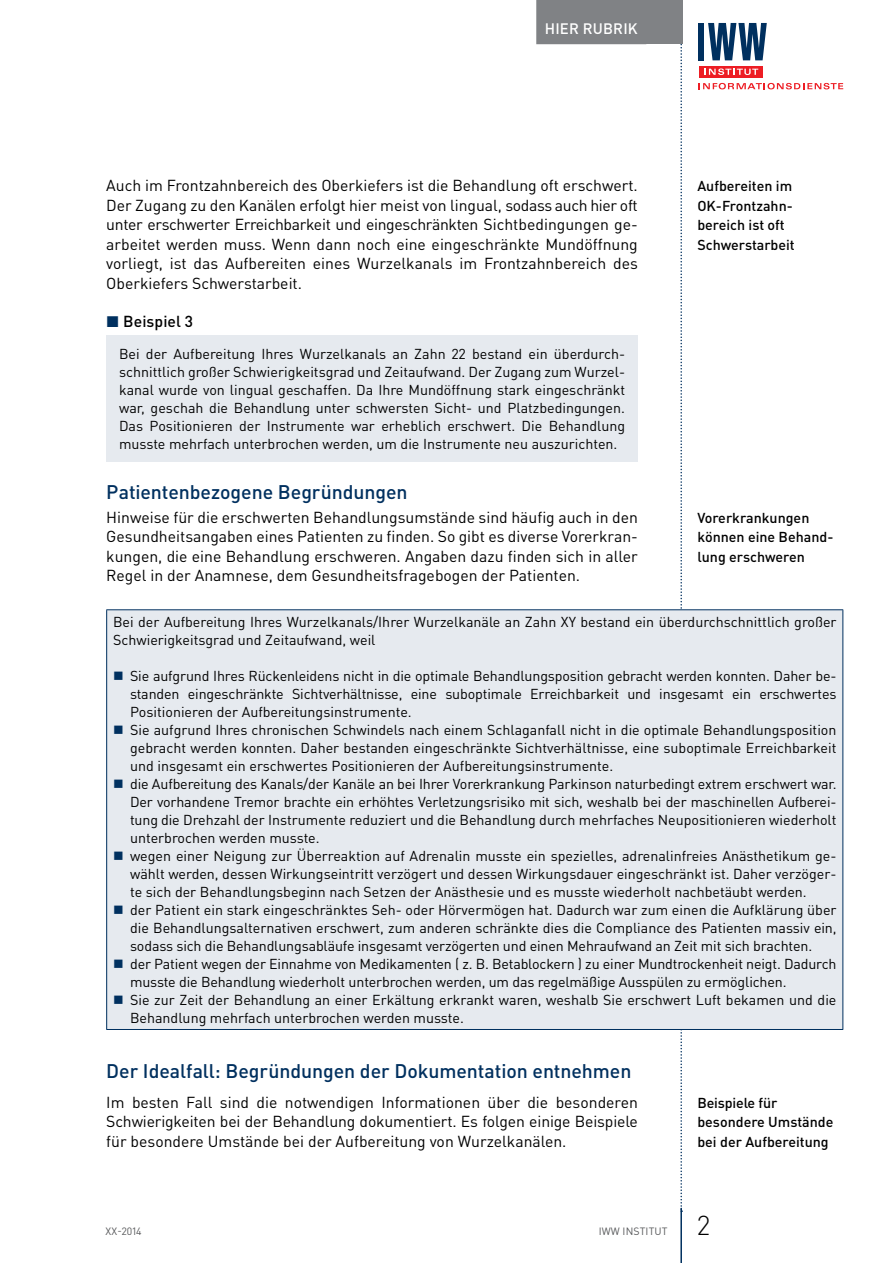
<style>
.page{position:relative;width:893px;height:1263px;background:#fff}
.page>*{position:absolute;margin:0;border:0;box-sizing:border-box;transform-origin:0 0}
.t1{font:300 27px "DIN Pro";color:#000}
.t2{font:500 19.5px "DIN Pro";letter-spacing:-.005em;color:#00305f}
.t3{font:15.75px/19.5px "DIN Pro";color:#000;text-align:justify}
.t4{font:500 15.75px "DIN Pro";color:#000}
.t5{font:500 15px "DIN Pro";letter-spacing:.015em;color:#fff}
.t6{font:14.25px/18px "DIN Pro";color:#000}
.t7{font:500 14.25px/19.5px "DIN Pro";color:#000}
.t8{font:10.5px "DIN Pro";letter-spacing:.01em;color:#58595b}
.s1{color:#00305f}
</style>
<div class="page">
<svg style="left:680px;top:44px;width:2px;height:1164px"></svg>
<div style="left:638px;top:0;width:44px;height:44px;background:#808285"></div>
<hr style="left:680px;top:1208px;width:2px;height:55px;background:#00305f">
<div style="left:536px;top:0;width:110px;height:44px;background:#808285"></div>
<svg style="left:699px;top:83px;width:144px;height:6px"></svg>
<div style="left:699px;top:66px;width:63px;height:11px;background:#ed1d24"></div>
<svg style="left:704px;top:68px;width:54px;height:7px"></svg>
<div style="left:699px;top:23px;width:5px;height:37px;background:#00305f"></div>
<svg style="left:708px;top:23px;width:59px;height:37px"></svg>
<div style="left:106px;top:335px;width:532px;height:127px;background:#e6eaef"></div>
<div style="left:107px;top:610px;width:736px;height:419px;background:#e6eaef"></div>
<hr style="left:106px;top:609px;width:737px;height:1px;background:#00305f">
<hr style="left:106px;top:610px;width:1px;height:419px;background:#00305f">
<hr style="left:842px;top:610px;width:1px;height:419px;background:#00305f">
<hr style="left:106px;top:1029px;width:737px;height:1px;background:#00305f">
<p class="t5" style="left:545px;top:18px;width:94px">hier Rubrik</p>
<p class="t3" style="left:106px;top:175px;width:533px">Auch im Frontzahnbereich des Oberkiefers ist die Behandlung oft erschwert.<br>Der Zugang zu den Kanälen erfolgt hier meist von lingual, sodass auch hier oft unter erschwerter Erreichbarkeit und eingeschränkten Sichtbedingungen ge&shy;arbeitet werden muss. Wenn dann noch eine eingeschränkte Mundöffnung vorliegt, ist das Aufbereiten eines Wurzelkanals im Frontzahnbereich des Oberkiefers Schwerstarbeit.</p>
<p class="t4" style="left:106px;top:310px;width:88px"><span class="s1">◼</span> Beispiel 3</p>
<p class="t6" style="left:119px;top:344px;width:508px;text-align:justify">Bei der Aufbereitung Ihres Wurzelkanals an Zahn 22 bestand ein überdurch&shy;schnittlich großer Schwierigkeitsgrad und Zeitaufwand. Der Zugang zum Wurzel&shy;kanal wurde von lingual geschaffen. Da Ihre Mundöffnung stark eingeschränkt war, geschah die Behandlung unter schwersten Sicht- und Platzbedingungen.<br>Das Positionieren der Instrumente war erheblich erschwert. Die Behandlung musste mehrfach unterbrochen werden, um die Instrumente neu auszurichten.</p>
<h2 class="t2" style="left:106px;top:479px;width:303px">Patientenbezogene Begründungen</h2>
<p class="t3" style="left:106px;top:507px;width:533px">Hinweise für die erschwerten Behandlungsumstände sind häufig auch in den Gesundheitsangaben eines Patienten zu finden. So gibt es diverse Vorerkran&shy;kungen, die eine Behandlung erschweren. Angaben dazu finden sich in aller Regel in der Anamnese, dem Gesundheitsfragebogen der Patienten.</p>
<p class="t6" style="left:113px;top:612px;width:725px">Bei der Aufbereitung Ihres Wurzelkanals/Ihrer Wurzelkanäle an Zahn XY bestand ein überdurchschnittlich großer<br>Schwierigkeitsgrad und Zeitaufwand, weil</p>
<p class="t6" style="left:130px;top:666px;width:708px">Sie aufgrund Ihres Rückenleidens nicht in die optimale Behandlungsposition gebracht werden konnten. Daher be&shy;standen eingeschränkte Sichtverhältnisse, eine suboptimale Erreichbarkeit und insgesamt ein erschwertes Positionieren der Aufbereitungsinstrumente.<br>Sie aufgrund Ihres chronischen Schwindels nach einem Schlaganfall nicht in die optimale Behandlungsposition gebracht werden konnten. Daher bestanden eingeschränkte Sichtverhältnisse, eine suboptimale Erreichbarkeit und insgesamt ein erschwertes Positionieren der Aufbereitungsinstrumente.<br>die Aufbereitung des Kanals/der Kanäle an bei Ihrer Vorerkrankung Parkinson naturbedingt extrem erschwert war.<br>Der vorhandene Tremor brachte ein erhöhtes Verletzungsrisiko mit sich, weshalb bei der maschinellen Aufberei&shy;tung die Drehzahl der Instrumente reduziert und die Behandlung durch mehrfaches Neupositionieren wiederholt unterbrochen werden musste.<br>wegen einer Neigung zur Überreaktion auf Adrenalin musste ein spezielles, adrenalinfreies Anästhetikum ge&shy;wählt werden, dessen Wirkungseintritt verzögert und dessen Wirkungsdauer eingeschränkt ist. Daher verzöger&shy;te sich der Behandlungsbeginn nach Setzen der Anästhesie und es musste wiederholt nachbetäubt werden.<br>der Patient ein stark eingeschränktes Seh- oder Hörvermögen hat. Dadurch war zum einen die Aufklärung über die Behandlungsalternativen erschwert, zum anderen schränkte dies die Compliance des Patienten massiv ein, sodass sich die Behandlungsabläufe insgesamt verzögerten und einen Mehraufwand an Zeit mit sich brachten. der Patient wegen der Einnahme von Medikamenten ( z. B. Betablockern ) zu einer Mundtrockenheit neigt. Dadurch musste die Behandlung wiederholt unterbrochen werden, um das regelmäßige Ausspülen zu ermöglichen.<br>Sie zur Zeit der Behandlung an einer Erkältung erkrankt waren, weshalb Sie erschwert Luft bekamen und die Behandlung mehrfach unterbrochen werden musste.</p>
<h2 class="t2" style="left:106px;top:1058px;width:527px">Der Idealfall: Begründungen der Dokumentation entnehmen</h2>
<p class="t3" style="left:106px;top:1092px;width:533px">Im besten Fall sind die notwendigen Informationen über die besonderen Schwierigkeiten bei der Behandlung dokumentiert. Es folgen einige Beispiele für besondere U mstände bei der Aufbereitung von Wurzelkanälen.</p>
<p class="t7" style="left:697px;top:176px;width:99px">Aufbereiten im<br>OK-Frontzahn&shy;bereich ist oft<br>Schwerstarbeit</p>
<p class="t7" style="left:697px;top:507px;width:138px">Vorerkrankungen können eine Behand&shy;lung erschweren</p>
<p class="t7" style="left:697px;top:1092px;width:138px">Beispiele für besondere Umstände bei der Aufbereitung</p>
<p class="t8" style="left:106px;top:1224px;width:38px">XX-2014</p>
<p class="t8" style="left:599px;top:1224px;width:70px">IWW Institut</p>
<h1 class="t1" style="left:697px;top:1207px;width:14px">2</h1>
</div>
